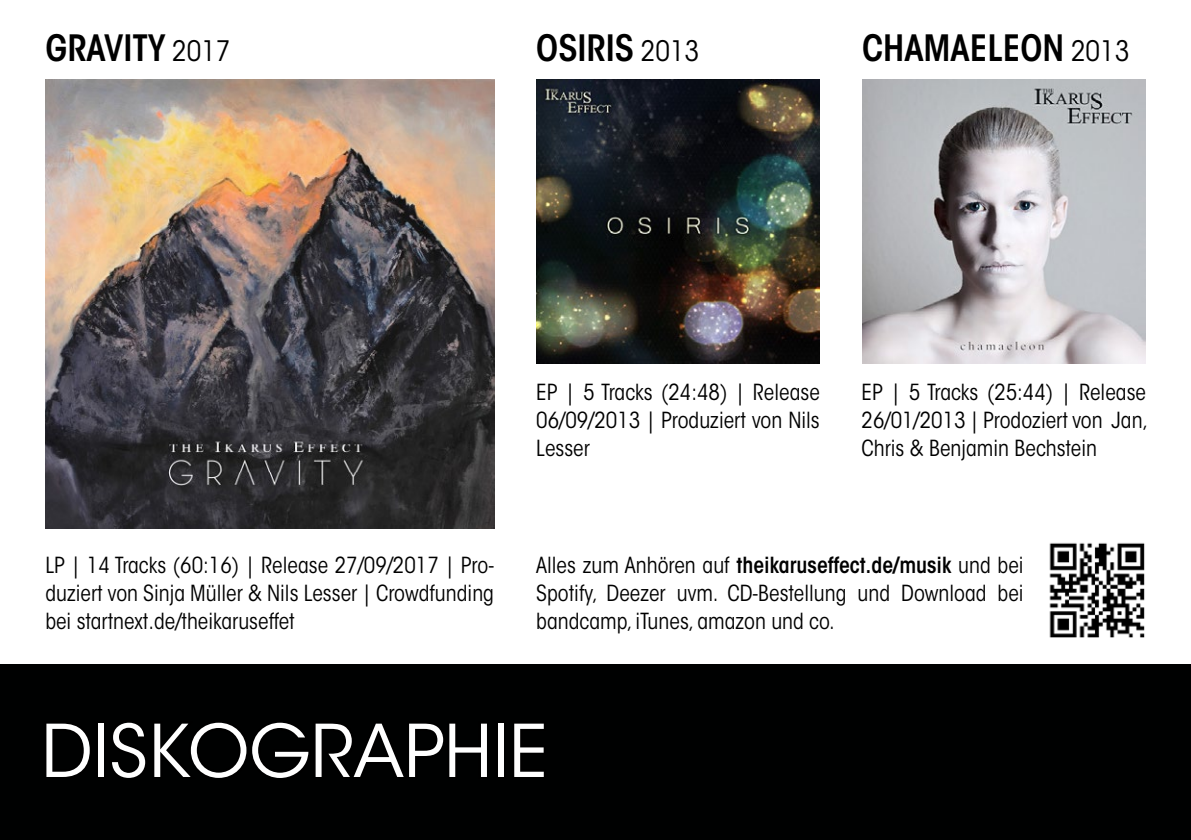
<style>
.page{position:relative;width:1191px;height:840px;background:#fff}
.page>*{position:absolute;margin:0;border:0;box-sizing:border-box;transform-origin:0 0}
.t1{font:72px "ITC Avant Garde Std";color:#fff}
.t2{font:600 condensed 36px "ITC Avant Garde Std";color:#000}
.t3{font:condensed 22px/28px "ITC Avant Garde Std";color:#000;text-align:justify}
.s1{font-weight:400;font-size:28px}
.s2{font-weight:600}
</style>
<div class="page">
<div style="left:0;top:663px;width:1191px;height:176px;background:#000101"></div>
<img style="left:862px;top:80px;width:283px;height:283px">
<img style="left:45px;top:80px;width:449px;height:448px">
<img style="left:536px;top:80px;width:284px;height:283px">
<img style="left:1049px;top:543px;width:96px;height:94px">
<h2 class="t2" style="left:45px;top:25px;width:187px">GRAVITY <span class="s1">2017</span></h2>
<h2 class="t2" style="left:536px;top:25px;width:164px">OSIRIS <span class="s1">2013</span></h2>
<h2 class="t2" style="left:862px;top:25px;width:269px">CHAMAELEON <span class="s1">2013</span></h2>
<p class="t3" style="left:536px;top:378px;width:285px">EP | 5 Tracks (24:48) | Release 06/09/2013 | Produziert von Nils Lesser</p>
<p class="t3" style="left:861px;top:377px;width:288px">EP | 5 Tracks (25:44) | Release 26/01/2013 | Prodoziert von Jan, Chris &amp; Benjamin Bechstein</p>
<p class="t3" style="left:45px;top:551px;width:450px">LP | 14 Tracks (60:16) | Release 27/09/2017 | Pro&shy;duziert von Sinja Müller &amp; Nils Lesser | Crowdfunding bei startnext.de/theikaruseffet</p>
<p class="t3" style="left:536px;top:551px;width:489px">Alles zum Anhören auf <span class="s2">theikaruseffect.de/musik</span> und bei Spotify, Deezer uvm. CD-Bestellung und Download bei bandcamp, iTunes, amazon und co.</p>
<h1 class="t1" style="left:41px;top:706px;width:508px">DISKOGRAPHIE</h1>
</div>
